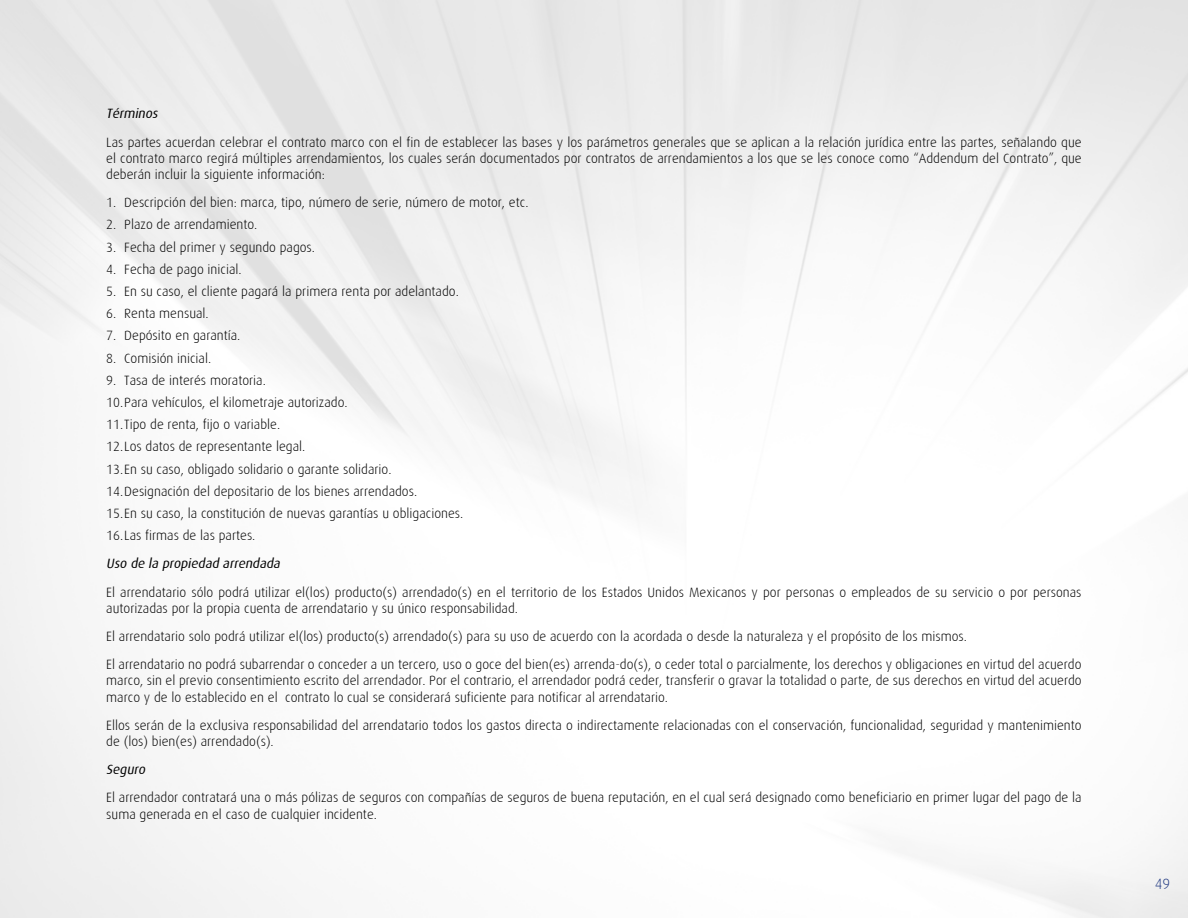
<style>
.page{position:relative;width:1188px;height:918px;background:#fff}
.page>*{position:absolute;margin:0;border:0;box-sizing:border-box;transform-origin:0 0}
.t1{font:300 15px "Dax";color:#243c83}
.t2{font:300 13.5px/22.2px "Dax";color:#000}
.t3{font:italic 13.5px "Dax";color:#000}
</style>
<div class="page">
<p class="t3" style="left:106px;top:106px;width:56px">Términos</p>
<p class="t2" style="left:106px;top:134px;width:977px;line-height:16.2px;text-align:justify">Las partes acuerdan celebrar el contrato marco con el fin de establecer las bases y los parámetros generales que se aplican a la relación jurídica entre las partes, señalando que el contrato marco regirá múltiples arrendamientos, los cuales serán documentados por contratos de arrendamientos a los que se les conoce como “Addendum del Contrato”, que deberán incluir la siguiente información:</p>
<p class="t2" style="left:106px;top:192px;width:424px">1. Descripción del bien: marca, tipo, número de serie, número de motor, etc.</p>
<p class="t2" style="left:106px;top:214px;width:153px">2. Plazo de arrendamiento.</p>
<p class="t2" style="left:106px;top:236px;width:210px">3. Fecha del primer y segundo pagos.</p>
<p class="t2" style="left:106px;top:258px;width:137px">4. Fecha de pago inicial.</p>
<p class="t2" style="left:106px;top:280px;width:354px">5. En su caso, el cliente pagará la primera renta por adelantado.</p>
<p class="t2" style="left:106px;top:303px;width:104px">6. Renta mensual.</p>
<p class="t2" style="left:106px;top:325px;width:136px">7. Depósito en garantía.</p>
<p class="t2" style="left:106px;top:347px;width:106px">8. Comisión inicial.</p>
<p class="t2" style="left:106px;top:369px;width:359px">9. Tasa de interés moratoria.<br>10.Para vehículos, el kilometraje autorizado.<br>11.Tipo de renta, fijo o variable.<br>12.Los datos de representante legal.<br>13.En su caso, obligado solidario o garante solidario.<br>14.Designación del depositario de los bienes arrendados.<br>15.En su caso, la constitución de nuevas garantías u obligaciones.<br>16.Las firmas de las partes.</p>
<p class="t3" style="left:106px;top:556px;width:178px">Uso de la propiedad arrendada</p>
<p class="t2" style="left:106px;top:584px;width:977px;line-height:16.2px">El arrendatario sólo podrá utilizar el(los) producto(s) arrendado(s) en el territorio de los Estados Unidos Mexicanos y por personas o empleados de su servicio o por personas autorizadas por la propia cuenta de arrendatario y su único responsabilidad.</p>
<p class="t2" style="left:106px;top:622px;width:977px;line-height:28.2px">El arrendatario solo podrá utilizar el(los) producto(s) arrendado(s) para su uso de acuerdo con la acordada o desde la naturaleza y el propósito de los mismos.<br>El arrendatario no podrá subarrendar o conceder a un tercero, uso o goce del bien(es) arrenda-do(s), o ceder total o parcialmente, los derechos y obligaciones en virtud del acuerdo</p>
<p class="t2" style="left:106px;top:673px;width:977px;line-height:16.2px">marco, sin el previo consentimiento escrito del arrendador. Por el contrario, el arrendador podrá ceder, transferir o gravar la totalidad o parte, de sus derechos en virtud del acuerdo marco y de lo establecido en el contrato lo cual se considerará suficiente para notificar al arrendatario.</p>
<p class="t2" style="left:106px;top:717px;width:977px;line-height:16.2px">Ellos serán de la exclusiva responsabilidad del arrendatario todos los gastos directa o indirectamente relacionadas con el conservación, funcionalidad, seguridad y mantenimiento de (los) bien(es) arrendado(s).</p>
<p class="t3" style="left:106px;top:762px;width:43px">Seguro</p>
<p class="t2" style="left:106px;top:790px;width:977px;line-height:16.2px">El arrendador contratará una o más pólizas de seguros con compañías de seguros de buena reputación, en el cual será designado como beneficiario en primer lugar del pago de la suma generada en el caso de cualquier incidente.</p>
<p class="t1" style="left:1155px;top:875px;width:17px">49</p>
</div>
